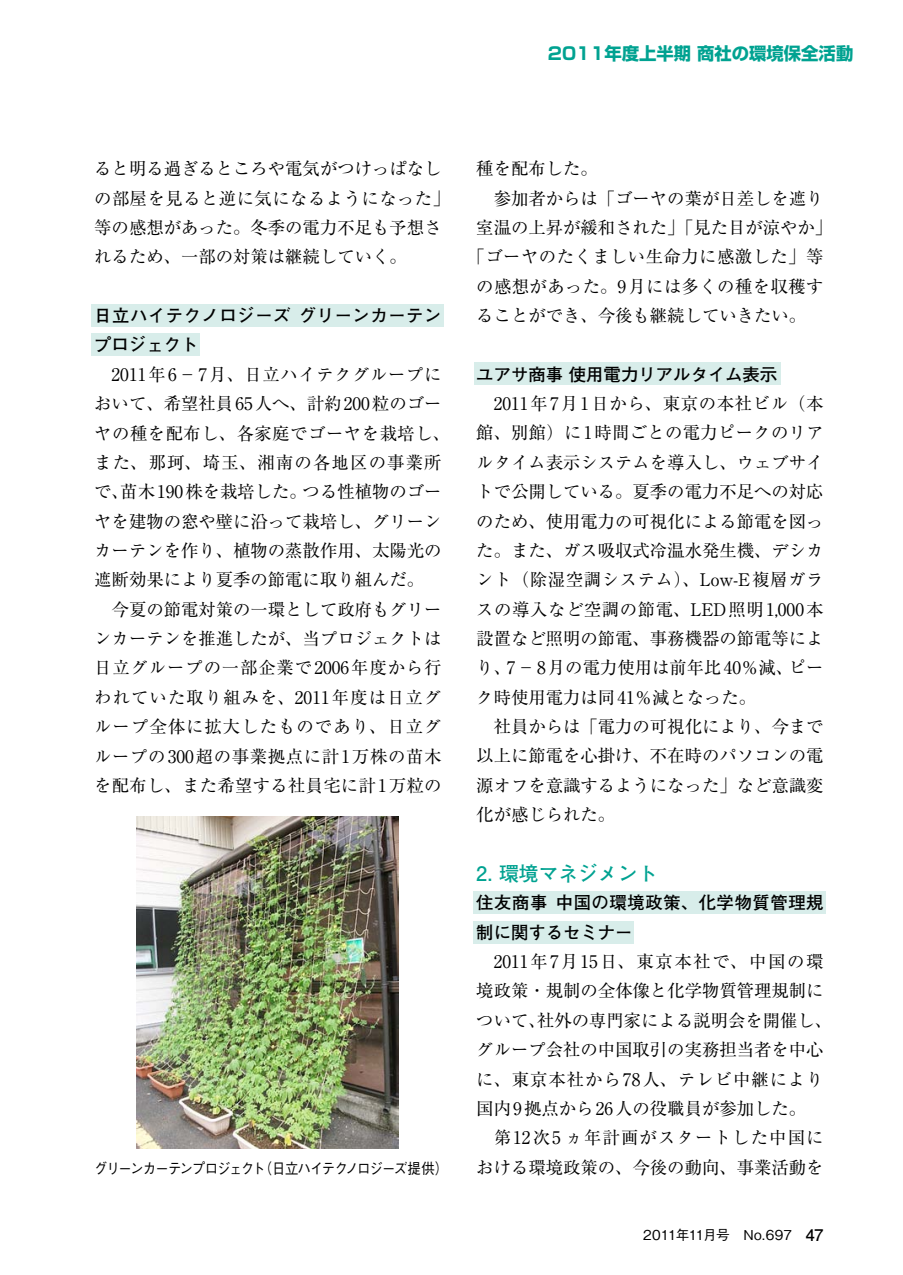
<style>
.page{position:relative;width:903px;height:1275px;background:#fff}
.page>*{position:absolute;margin:0;border:0;box-sizing:border-box;transform-origin:0 0}
.t1{font:700 19.78px "Futo Go B101 Pro";color:#00a291}
.t2{font:17.32px/29.4px "Ryumin Pro";color:#000}
.t3{font:700 17.32px/29.4px "Futo Go B101 Pro";letter-spacing:.03em;color:#000}
.t4{font:17.32px "Ryumin Pro";letter-spacing:.025em;color:#000}
.t5{font:17.32px "Ryumin Pro";letter-spacing:.065em;color:#000}
.t6{font:700 17.32px "Shin Go Pro";color:#00a291}
.t7{font:700 17.32px "Futo Go B101 Pro";color:#000}
.t8{font:500 14.88px "Gothic BBB Pro";letter-spacing:-.08em;color:#000;scale:.9 1}
.t9{font:500 13.65px "Gothic BBB Pro";letter-spacing:-.04em;color:#000}
.s1{font-family:"Futo Go B101 Pro";font-weight:700;font-size:16.1px}
</style>
<div class="page">
<div style="left:474px;top:891px;width:352px;height:23px;background:#d8edea"></div>
<div style="left:474px;top:921px;width:160px;height:22px;background:#d8edea"></div>
<div style="left:474px;top:363px;width:306px;height:22px;background:#d8edea"></div>
<div style="left:92px;top:304px;width:352px;height:22px;background:#d8edea"></div>
<div style="left:92px;top:334px;width:108px;height:22px;background:#d8edea"></div>
<img style="left:137px;top:816px;width:262px;height:332px">
<p class="t6" style="left:548px;top:40px;width:307px">2011年度上半期 商社の環境保全活動</p>
<p class="t2" style="left:94px;top:153px;width:357px">ると明る過ぎるところや電気がつけっぱなしの部屋を見ると逆に気になるようになった」等の感想があった。冬季の電力不足も予想されるため、一部の対策は継続していく。</p>
<p class="t3" style="left:94px;top:299px;width:349px">日立ハイテクノロジーズ グリーンカーテンプロジェクト</p>
<p class="t2" style="left:94px;top:358px;width:357px;text-indent:17px">2011年6−7月、日立ハイテクグループにおいて、希望社員65人へ、計約200粒のゴーヤの種を配布し、各家庭でゴーヤを栽培し、また、那珂、埼玉、湘南の各地区の事業所で、苗木190株を栽培した。つる性植物のゴーヤを建物の窓や壁に沿って栽培し、グリーンカーテンを作り、植物の蒸散作用、太陽光の遮断効果により夏季の節電に取り組んだ。</p>
<p class="t2" style="left:94px;top:593px;width:349px;text-align:justify;text-indent:17px">今夏の節電対策の一環として政府もグリーンカーテンを推進したが、当プロジェクトは日立グループの一部企業で2006年度から行われていた取り組みを、2011年度は日立グループ全体に拡大したものであり、日立グループの300超の事業拠点に計1万株の苗木を配布し、また希望する社員宅に計1万粒の</p>
<p class="t2" style="left:476px;top:153px;width:123px">種を配布した。</p>
<p class="t2" style="left:494px;top:182px;width:331px">参加者からは「ゴーヤの葉が日差しを遮り</p>
<p class="t2" style="left:476px;top:212px;width:357px">室温の上昇が緩和された」「見た目が涼やか」</p>
<p class="t4" style="left:468px;top:243px;width:357px">「ゴーヤのたくましい生命力に感激した」等</p>
<p class="t4" style="left:476px;top:273px;width:349px">の感想があった。9月には多くの種を収穫す</p>
<p class="t2" style="left:476px;top:300px;width:331px">ることができ、今後も継続していきたい。</p>
<p class="t7" style="left:476px;top:360px;width:302px">ユアサ商事 使用電力リアルタイム表示</p>
<p class="t2" style="left:476px;top:388px;width:349px;text-align:justify;text-indent:17px">2011年7月1日から、東京の本社ビル（本館、別館）に1時間ごとの電力ピークのリアルタイム表示システムを導入し、ウェブサイトで公開している。夏季の電力不足への対応のため、使用電力の可視化による節電を図った。また、ガス吸収式冷温水発生機、デシカント（除湿空調システム）、Low-E複層ガラスの導入など空調の節電、LED照明1,000本設置など照明の節電、事務機器の節電等により、7−8月の電力使用は前年比40％減、ピーク時使用電力は同41％減となった。</p>
<p class="t2" style="left:476px;top:711px;width:349px;text-align:justify;text-indent:17px">社員からは「電力の可視化により、今まで以上に節電を心掛け、不在時のパソコンの電源オフを意識するようになった」など意識変化が感じられた。</p>
<p class="t1" style="left:476px;top:858px;width:183px">2. 環境マネジメント</p>
<p class="t3" style="left:476px;top:886px;width:349px">住友商事 中国の環境政策、化学物質管理規制に関するセミナー</p>
<p class="t2" style="left:476px;top:946px;width:357px;text-indent:17px">2011年7月15日、東京本社で、中国の環境政策・規制の全体像と化学物質管理規制について、社外の専門家による説明会を開催し、グループ会社の中国取引の実務担当者を中心に、東京本社から78人、テレビ中継により国内9拠点から26人の役職員が参加した。</p>
<p class="t5" style="left:494px;top:1124px;width:331px">第12次5 ヵ年計画がスタートした中国に</p>
<p class="t8" style="left:94px;top:1156px;width:395px">グリーンカーテンプロジェクト（日立ハイテクノロジーズ提供）</p>
<p class="t2" style="left:476px;top:1151px;width:349px">おける環境政策の、今後の動向、事業活動を</p>
<p class="t9" style="left:643px;top:1224px;width:182px">2011年11月号　No.697　<span class="s1">47</span></p>
</div>
